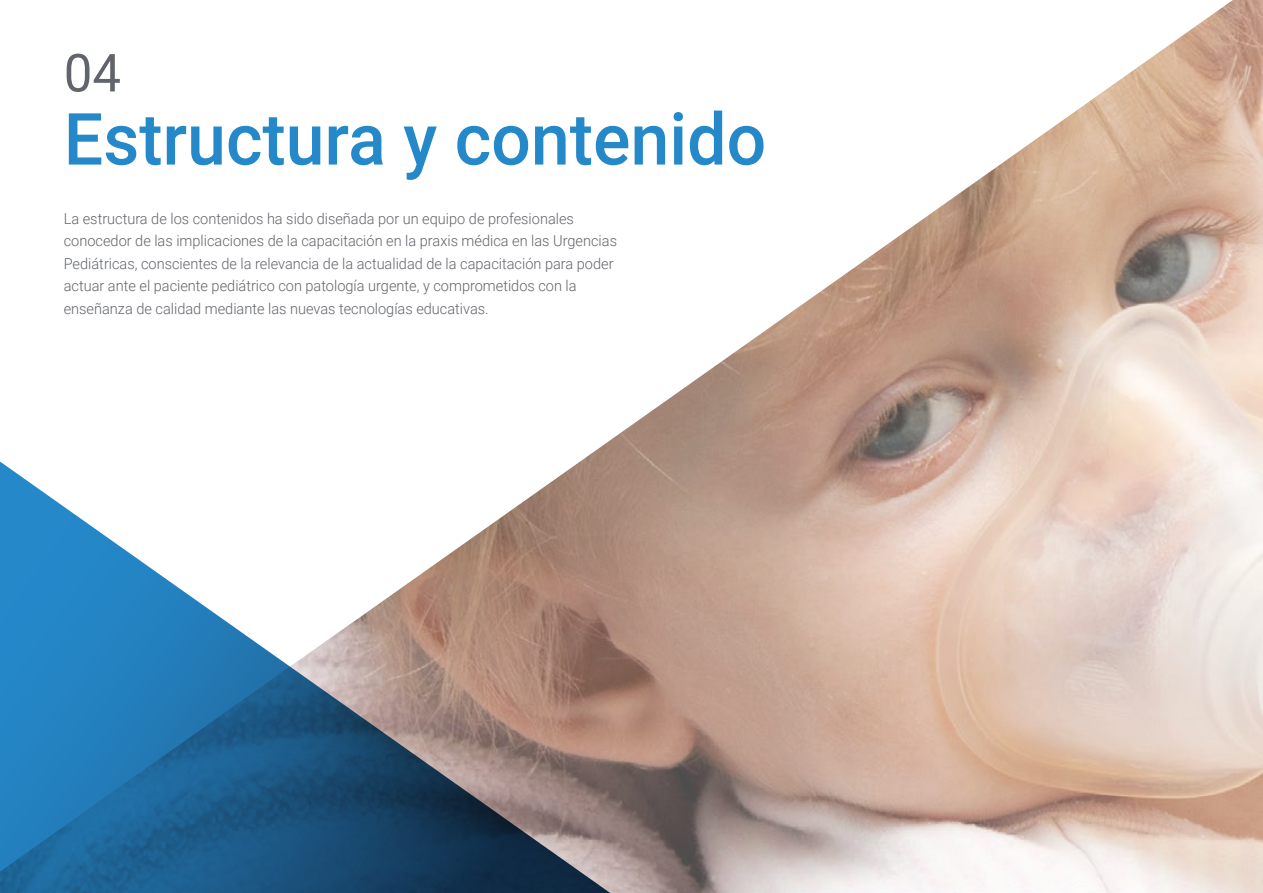
<style>
.page{position:relative;width:1263px;height:893px;background:#fff}
.page>*{position:absolute;margin:0;border:0;box-sizing:border-box;transform-origin:0 0}
.t1{font:500 72px "Roboto";color:#2488c9}
.t2{font:52.5px "Roboto";color:#61646a}
.t3{font:300 15px/22.5px "Roboto";color:#61646a}
</style>
<div class="page">
<img style="left:602px;top:0;width:661px;height:893px">
<svg style="left:0;top:446px;width:640px;height:447px"></svg>
<h2 class="t2" style="left:64px;top:36px;width:59px">04</h2>
<h1 class="t1" style="left:64px;top:89px;width:704px">Estructura y contenido</h1>
<p class="t3" style="left:64px;top:207px;width:555px">La estructura de los contenidos ha sido diseñada por un equipo de profesionales conocedor de las implicaciones de la capacitación en la praxis médica en las Urgencias Pediátricas, conscientes de la relevancia de la actualidad de la capacitación para poder actuar ante el paciente pediátrico con patología urgente, y comprometidos con la enseñanza de calidad mediante las nuevas tecnologías educativas.</p>
</div>
